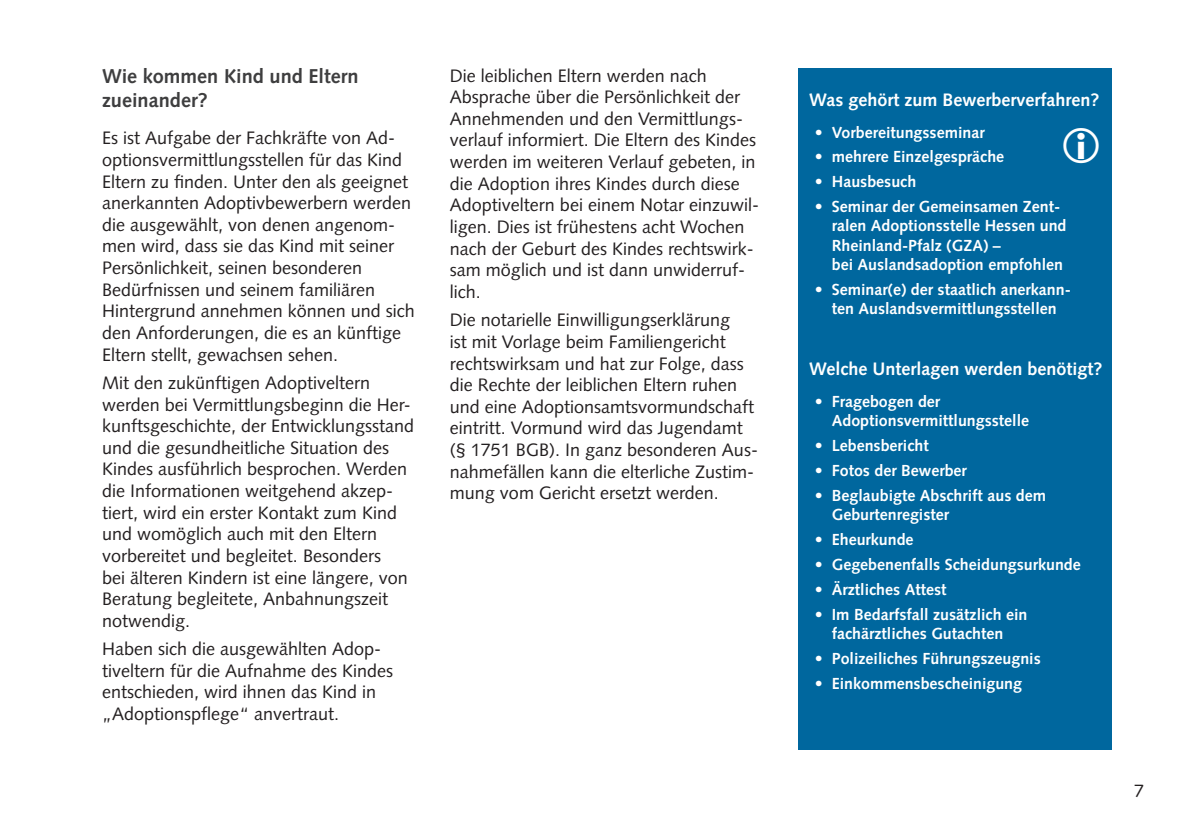
<style>
.page{position:relative;width:1191px;height:840px;background:#fff}
.page>*{position:absolute;margin:0;border:0;box-sizing:border-box;transform-origin:0 0}
.t1{font:700 20px/24px "Syntax";color:#3e3e3f}
.t2{font:18px/21.6px "Syntax";color:#231f20}
.t3{font:700 18px "Syntax";color:#fff}
.t4{font:700 16px/19.2px "Syntax";color:#fff}
</style>
<div class="page">
<div style="left:797px;top:68px;width:314px;height:680px;background:#00679e"></div>
<p class="t1" style="left:102px;top:64px;width:258px">Wie kommen Kind und Eltern zueinander?</p>
<p class="t2" style="left:102px;top:127px;width:314px">Es ist Aufgabe der Fachkräfte von Ad&shy;optionsvermittlungsstellen für das Kind Eltern zu finden. Unter den als geeignet anerkannten Adoptivbewerbern werden die ausgewählt, von denen angenom&shy;men wird, dass sie das Kind mit seiner Persönlichkeit, seinen besonderen Bedürfnissen und seinem familiären Hintergrund annehmen können und sich den Anforderungen, die es an künftige Eltern stellt, gewachsen sehen.</p>
<p class="t2" style="left:102px;top:372px;width:314px">Mit den zukünftigen Adoptiveltern werden bei Vermittlungsbeginn die Her&shy;kunftsgeschichte, der Entwicklungsstand und die gesundheitliche Situation des Kindes ausführlich besprochen. Werden die Informationen weitgehend akzep&shy;tiert, wird ein erster Kontakt zum Kind und womöglich auch mit den Eltern vorbereitet und begleitet. Besonders<br>bei älteren Kindern ist eine längere, von Beratung begleitete, Anbahnungszeit notwendig.</p>
<p class="t2" style="left:102px;top:638px;width:293px">Haben sich die ausgewählten Adop&shy;tiveltern für die Aufnahme des Kindes entschieden, wird ihnen das Kind in „Adoptionspflege“ anvertraut.</p>
<p class="t2" style="left:450px;top:65px;width:311px">Die leiblichen Eltern werden nach Absprache über die Persönlichkeit der Annehmenden und den Vermittlungs&shy;verlauf informiert. Die Eltern des Kindes werden im weiteren Verlauf gebeten, in die Adoption ihres Kindes durch diese Adoptiveltern bei einem Notar einzuwil&shy;ligen. Dies ist frühestens acht Wochen nach der Geburt des Kindes rechtswirk&shy;sam möglich und ist dann unwiderruf&shy;lich.</p>
<p class="t2" style="left:450px;top:309px;width:309px">Die notarielle Einwilligungserklärung<br>ist mit Vorlage beim Familiengericht rechtswirksam und hat zur Folge, dass die Rechte der leiblichen Eltern ruhen und eine Adoptionsamtsvormundschaft eintritt. Vormund wird das Jugendamt (§ 1751 BGB). In ganz besonderen Aus&shy;nahmefällen kann die elterliche Zustim&shy;mung vom Gericht ersetzt werden.</p>
<p class="t3" style="left:809px;top:89px;width:292px">Was gehört zum Bewerberverfahren?</p>
<p class="t4" style="left:814px;top:122px;width:171px">• Vorbereitungsseminar</p>
<p class="t4" style="left:814px;top:147px;width:191px">• mehrere Einzelgespräche</p>
<p class="t4" style="left:814px;top:172px;width:103px">• Hausbesuch</p>
<p class="t4" style="left:831px;top:197px;width:236px;text-indent:-17px">• Seminar der Gemeinsamen Zent&shy;ralen Adoptionsstelle Hessen und<br>Rheinland-Pfalz (GZA) –<br>bei Auslandsadoption empfohlen</p>
<p class="t4" style="left:814px;top:279px;width:258px;text-align:center">• Seminar(e) der staatlich anerkann&shy;ten Auslandsvermittlungsstellen</p>
<p class="t3" style="left:809px;top:358px;width:295px">Welche Unterlagen werden benötigt?</p>
<p class="t4" style="left:831px;top:392px;width:199px;text-indent:-17px">• Fragebogen der<br>Adoptionsvermittlungsstelle</p>
<p class="t4" style="left:814px;top:436px;width:115px">• Lebensbericht</p>
<p class="t4" style="left:814px;top:460px;width:154px">• Fotos der Bewerber</p>
<p class="t4" style="left:831px;top:485px;width:216px;text-indent:-17px">• Beglaubigte Abschrift aus dem<br>Geburtenregister</p>
<p class="t4" style="left:814px;top:529px;width:100px">• Eheurkunde</p>
<p class="t4" style="left:814px;top:554px;width:267px">• Gegebenenfalls Scheidungsurkunde</p>
<p class="t4" style="left:814px;top:579px;width:133px">• Ärztliches Attest</p>
<p class="t4" style="left:814px;top:604px;width:214px;text-align:center">• Im Bedarfsfall zusätzlich ein fachärztliches Gutachten</p>
<p class="t4" style="left:814px;top:648px;width:227px">• Polizeiliches Führungszeugnis</p>
<p class="t4" style="left:814px;top:673px;width:209px">• Einkommensbescheinigung</p>
<p class="t2" style="left:1134px;top:779px;width:12px">7</p>
</div>
